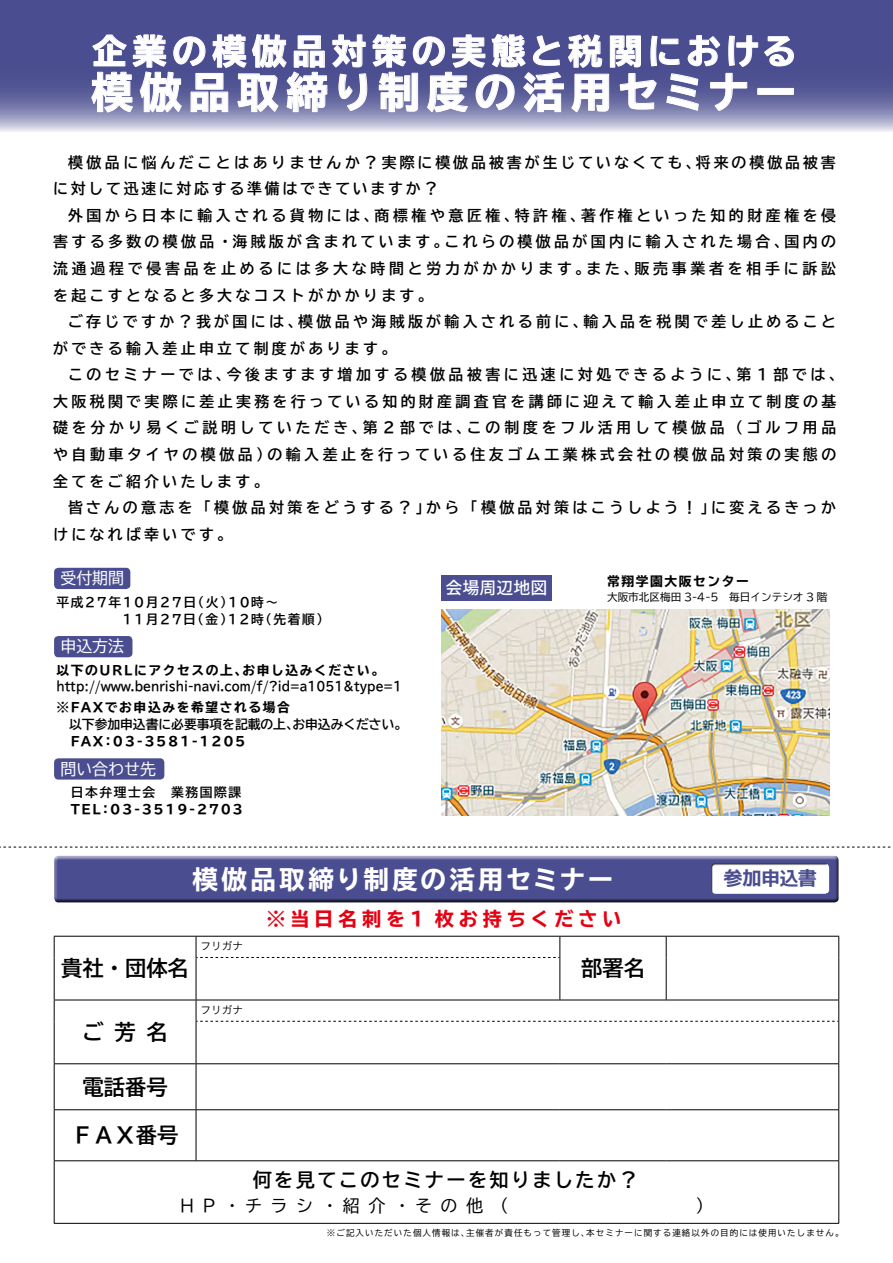
<style>
.page{position:relative;width:893px;height:1263px;background:#fff}
.page>*{position:absolute;margin:0;border:0;box-sizing:border-box;transform-origin:0 0}
.t1{font:700 expanded 41.4px "TBUD Go Std";letter-spacing:.15em;color:#fff}
.t2{font:700 expanded 34.05px "TBUD Go Std";letter-spacing:.17em;color:#fff}
.t3{font:700 expanded 25.5px "TBUD Go Std";letter-spacing:.115em;color:#fff}
.t4{font:700 21.3px "TBUD Go Std";color:#000}
.t5{font:700 19.2px "TBUD Go Std";letter-spacing:.125em;color:#000}
.t6{font:700 expanded 19.2px "TBUD Go Std";letter-spacing:.25em;color:#e60012}
.t7{font:19.2px "Mig Mix 1 P Bold";letter-spacing:-.03em;color:#4a4d8f}
.t8{font:16.95px "TBUD Go Std";color:#000}
.t9{font:700 16.95px "Bokutachino Gothic 2";color:#fff}
.t10{font:15.9px "TBUD Go Std";color:#fff}
.t11{font:700 14.85px/26.5px "TBUD Go Std";letter-spacing:.23em;color:#000}
.t12{font:700 14.85px "TBUD Go Std";letter-spacing:.255em;color:#000}
.t13{font:700 14.85px "TBUD Go Std";letter-spacing:.2em;color:#000}
.t14{font:700 14.85px "TBUD Go Std";letter-spacing:.185em;color:#000}
.t15{font:700 expanded 12.75px "TBUD Go Std";letter-spacing:.125em;color:#000}
.t16{font:700 12.75px "TBUD Go Std";color:#000}
.t17{font:700 12.75px "TBUD Go Std";color:#000;scale:.9 1}
.t18{font:700 12.75px "TBUD Go Std";letter-spacing:.125em;color:#000}
.t19{font:10.65px "TBUD Go Std";color:#000}
.t20{font:10.65px "Hira Kaku Pro W3";color:#000}
.t21{font:8.55px "TBUD Go Std";letter-spacing:.125em;color:#000}
</style>
<div class="page">
<div style="left:54px;top:636px;width:78px;height:21px;background:#4a4d8f;border-radius:4px"></div>
<div style="left:54px;top:758px;width:110px;height:21px;background:#4a4d8f;border-radius:4px"></div>
<svg style="left:0;top:0;width:893px;height:132px;background:#6b6da3"></svg>
<svg style="left:0;top:847px;width:891px;height:1px"></svg>
<div style="left:54px;top:568px;width:76px;height:21px;background:#4a4d8f;border-radius:4px"></div>
<svg style="left:91px;top:34px;width:703px;height:79px;background:#7072a6"></svg>
<div style="left:757px;top:88px;width:37px;height:7px;border:1px solid #fff"></div>
<div style="left:53px;top:855px;width:786px;height:48px;background:#000;opacity:.75"></div>
<hr style="left:54px;top:936px;width:142px;height:1px;background:#000">
<svg style="left:54px;top:936px;width:1px;height:21px"></svg>
<hr style="left:54px;top:957px;width:1px;height:43px;background:#000">
<hr style="left:54px;top:1000px;width:142px;height:1px;background:#000">
<svg style="left:54px;top:1000px;width:1px;height:21px"></svg>
<hr style="left:54px;top:1021px;width:1px;height:42px;background:#000">
<hr style="left:54px;top:1063px;width:142px;height:1px;background:#000">
<hr style="left:54px;top:1064px;width:1px;height:45px;background:#000">
<hr style="left:54px;top:1109px;width:142px;height:1px;background:#000">
<hr style="left:54px;top:1110px;width:1px;height:50px;background:#000">
<hr style="left:54px;top:1160px;width:142px;height:1px;background:#000">
<hr style="left:54px;top:1161px;width:1px;height:62px;background:#000">
<hr style="left:54px;top:1223px;width:142px;height:1px;background:#000">
<hr style="left:196px;top:1223px;width:364px;height:1px;background:#000">
<hr style="left:560px;top:1223px;width:106px;height:1px;background:#000">
<hr style="left:666px;top:1223px;width:173px;height:1px;background:#000">
<hr style="left:560px;top:936px;width:106px;height:1px;background:#000">
<hr style="left:666px;top:936px;width:173px;height:1px;background:#000">
<svg style="left:666px;top:936px;width:1px;height:21px"></svg>
<svg style="left:838px;top:936px;width:1px;height:21px"></svg>
<hr style="left:196px;top:957px;width:1px;height:43px;background:#000">
<hr style="left:560px;top:957px;width:1px;height:43px;background:#000">
<hr style="left:666px;top:957px;width:1px;height:43px;background:#000">
<hr style="left:838px;top:957px;width:1px;height:43px;background:#000">
<hr style="left:196px;top:1021px;width:1px;height:42px;background:#000">
<hr style="left:838px;top:1021px;width:1px;height:42px;background:#000">
<hr style="left:196px;top:1063px;width:364px;height:1px;background:#000">
<hr style="left:196px;top:1064px;width:1px;height:45px;background:#000">
<hr style="left:560px;top:1063px;width:106px;height:1px;background:#000">
<hr style="left:666px;top:1063px;width:173px;height:1px;background:#000">
<hr style="left:838px;top:1064px;width:1px;height:45px;background:#000">
<hr style="left:196px;top:1109px;width:364px;height:1px;background:#000">
<hr style="left:196px;top:1110px;width:1px;height:50px;background:#000">
<hr style="left:560px;top:1109px;width:106px;height:1px;background:#000">
<hr style="left:666px;top:1109px;width:173px;height:1px;background:#000">
<hr style="left:838px;top:1110px;width:1px;height:50px;background:#000">
<hr style="left:838px;top:1161px;width:1px;height:62px;background:#000">
<svg style="left:196px;top:936px;width:365px;height:22px"></svg>
<svg style="left:196px;top:1000px;width:643px;height:22px"></svg>
<hr style="left:196px;top:1160px;width:364px;height:1px;background:#000">
<hr style="left:560px;top:1160px;width:106px;height:1px;background:#000">
<hr style="left:666px;top:1160px;width:173px;height:1px;background:#000">
<div style="left:711px;top:863px;width:117px;height:33px;background:#000;opacity:.75"></div>
<div style="left:441px;top:575px;width:111px;height:26px;background:#4a4d8f"></div>
<img style="left:441px;top:609px;width:388px;height:207px">
<h2 class="t2" style="left:93px;top:32px;width:705px">企業の模倣品対策の実態と税関における</h2>
<h1 class="t1" style="left:91px;top:69px;width:706px">模倣品取締り制度の活用セミナー</h1>
<p class="t13" style="left:68px;top:150px;width:634px">模倣品に悩んだことはありませんか？実際に模倣品被害が生じていなくても、</p>
<p class="t14" style="left:53px;top:176px;width:387px">に対して迅速に対応する準備はできていますか?</p>
<p class="t11" style="left:581px;top:202px;width:257px">著作権といった知的財産権を侵</p>
<p class="t13" style="left:696px;top:150px;width:141px">将来の模倣品被害</p>
<p class="t11" style="left:68px;top:202px;width:312px">外国から日本に輸入される貨物には、</p>
<p class="t11" style="left:375px;top:202px;width:146px">商標権や意匠権、</p>
<p class="t11" style="left:515px;top:202px;width:72px">特許権、</p>
<p class="t11" style="left:53px;top:229px;width:397px">害する多数の模倣品・海賊版が含まれています。</p>
<p class="t11" style="left:444px;top:229px;width:346px">これらの模倣品が国内に輸入された場合、</p>
<p class="t11" style="left:785px;top:229px;width:53px">国内の</p>
<p class="t12" style="left:53px;top:256px;width:538px">流通過程で侵害品を止めるには多大な時間と労力がかかります。</p>
<p class="t11" style="left:53px;top:282px;width:381px">を起こすとなると多大なコストがかかります。</p>
<p class="t12" style="left:635px;top:256px;width:203px">販売事業者を相手に訴訟</p>
<p class="t11" style="left:586px;top:255px;width:53px">また、</p>
<p class="t11" style="left:53px;top:308px;width:345px;text-indent:15px">ご存じですか？我が国には、<br>ができる輸入差止申立て制度があります。</p>
<p class="t11" style="left:298px;top:308px;width:291px">模倣品や海賊版が輸入される前に、</p>
<p class="t11" style="left:583px;top:308px;width:254px">輸入品を税関で差し止めること</p>
<p class="t11" style="left:227px;top:362px;width:515px">今後ますます増加する模倣品被害に迅速に対処できるように、</p>
<p class="t11" style="left:737px;top:362px;width:109px">第１部では、</p>
<p class="t11" style="left:68px;top:362px;width:164px">このセミナーでは、</p>
<p class="t11" style="left:53px;top:388px;width:785px">大阪税関で実際に差止実務を行っている知的財産調査官を講師に迎えて輸入差止申立て制度の基</p>
<p class="t12" style="left:467px;top:416px;width:371px">この制度をフル活用して模倣品（ゴルフ用品</p>
<p class="t11" style="left:267px;top:415px;width:570px;text-indent:-214px">礎を分かり易くご説明していただき、<br>の輸入差止を行っている住友ゴム工業株式会社の模倣品対策の実態の</p>
<p class="t11" style="left:363px;top:415px;width:109px">第２部では、</p>
<p class="t11" style="left:53px;top:441px;width:220px">や自動車タイヤの模倣品）全てをご紹介いたします。</p>
<p class="t11" style="left:53px;top:494px;width:379px;text-indent:15px">皆さんの意志を「模倣品対策をどうする？」けになれば幸いです。</p>
<p class="t11" style="left:426px;top:494px;width:291px">から「模倣品対策はこうしよう！」</p>
<p class="t11" style="left:711px;top:494px;width:126px">に変えるきっか</p>
<p class="t10" style="left:60px;top:565px;width:65px">受付期間</p>
<p class="t18" style="left:56px;top:592px;width:141px">平成27年10月27日</p>
<p class="t16" style="left:191px;top:592px;width:43px">（火）</p>
<p class="t16" style="left:228px;top:592px;width:52px">10時〜</p>
<p class="t16" style="left:259px;top:609px;width:72px">（先着順(</p>
<p class="t16" style="left:191px;top:609px;width:43px">（金）</p>
<p class="t16" style="left:228px;top:609px;width:37px">12時</p>
<p class="t16" style="left:123px;top:609px;width:75px">11月27日</p>
<p class="t10" style="left:60px;top:633px;width:65px">申込方法</p>
<p class="t15" style="left:242px;top:663px;width:143px">お申し込みください。</p>
<p class="t15" style="left:56px;top:663px;width:192px">以下のURLにアクセスの上、</p>
<p class="t17" style="left:56px;top:676px;width:386px">http://www.benrishi-navi.com ?/f/ id=a1051&amp;type=1</p>
<p class="t15" style="left:56px;top:700px;width:235px">※FAXでお申込みを希望される場合</p>
<p class="t16" style="left:292px;top:714px;width:116px">お申込みください。</p>
<p class="t16" style="left:56px;top:714px;width:244px">　以下参加申込書に必要事項を記載の上、</p>
<p class="t15" style="left:56px;top:734px;width:191px">　FAX：03-3581-1205</p>
<p class="t10" style="left:60px;top:756px;width:97px">問い合わせ先</p>
<p class="t18" style="left:56px;top:782px;width:186px">　日本弁理士会　業務国際課</p>
<p class="t15" style="left:56px;top:802px;width:188px">　TEL：03-3519-2703</p>
<p class="t9" style="left:445px;top:578px;width:103px">会場周辺地図</p>
<p class="t15" style="left:607px;top:575px;width:143px">常翔学園大阪センター</p>
<p class="t19" style="left:607px;top:588px;width:222px">大阪市北区梅田 3-4-5　毎日インテシオ 3 階</p>
<h3 class="t3" style="left:192px;top:865px;width:422px">模倣品取締り制度の活用セミナー</h3>
<h3 class="t4" style="left:61px;top:951px;width:129px">貴社・団体名</h3>
<p class="t20" style="left:201px;top:937px;width:44px">フリガナ</p>
<p class="t6" style="left:266px;top:908px;width:160px">※当日名刺を1</p>
<p class="t6" style="left:435px;top:908px;width:188px">枚お持ちください</p>
<h3 class="t4" style="left:581px;top:951px;width:65px">部署名</h3>
<h3 class="t4" style="left:83px;top:1014px;width:87px">ご芳名</h3>
<h3 class="t4" style="left:83px;top:1069px;width:87px">電話番号</h3>
<h3 class="t4" style="left:72px;top:1118px;width:108px">ＦＡＸ番号</h3>
<p class="t20" style="left:201px;top:1001px;width:44px">フリガナ</p>
<p class="t8" style="left:180px;top:1191px;width:15px">H</p>
<p class="t8" style="left:203px;top:1191px;width:14px">P</p>
<p class="t5" style="left:253px;top:1164px;width:387px">何を見てこのセミナーを知りましたか?</p>
<p class="t8" style="left:224px;top:1191px;width:40px">・チ</p>
<p class="t8" style="left:271px;top:1191px;width:19px">ラ</p>
<p class="t8" style="left:296px;top:1191px;width:19px">シ</p>
<p class="t8" style="left:322px;top:1191px;width:40px">・紹</p>
<p class="t8" style="left:368px;top:1191px;width:19px">介</p>
<p class="t8" style="left:394px;top:1191px;width:40px">・そ</p>
<p class="t8" style="left:441px;top:1191px;width:19px">の</p>
<p class="t8" style="left:466px;top:1191px;width:19px">他</p>
<p class="t8" style="left:492px;top:1191px;width:19px">)</p>
<p class="t7" style="left:723px;top:865px;width:95px">参加申込書</p>
<p class="t8" style="left:696px;top:1191px;width:19px">(</p>
<p class="t21" style="left:327px;top:1226px;width:144px">※ご記入いただいた個人情報は、</p>
<p class="t21" style="left:466px;top:1226px;width:125px">主催者が責任もって管理し、</p>
<p class="t21" style="left:586px;top:1226px;width:259px">本セミナーに関する連絡以外の目的には使用いたしません。</p>
</div>
